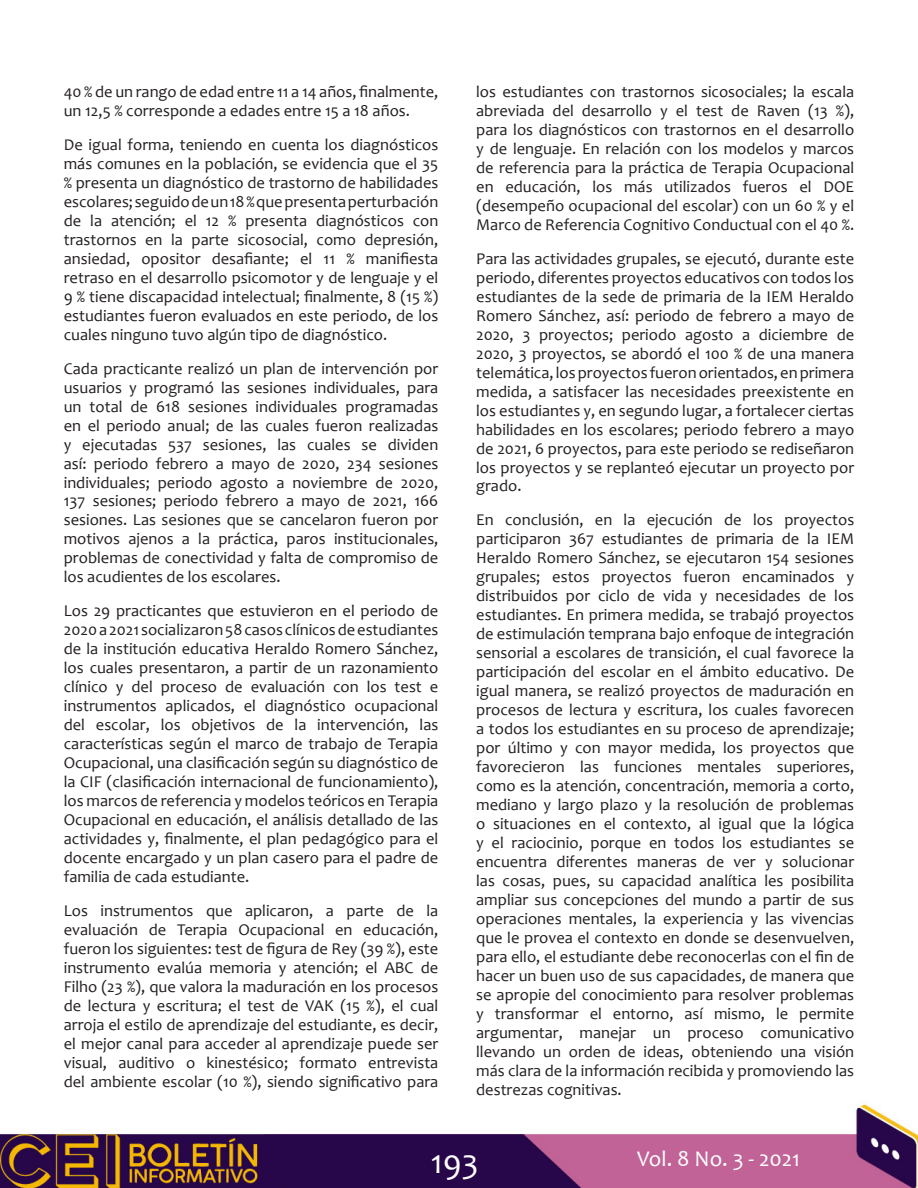
<style>
.page{position:relative;width:918px;height:1188px;background:#fff}
.page>*{position:absolute;margin:0;border:0;box-sizing:border-box;transform-origin:0 0}
.t1{font:34.5px "Candara";color:#fff}
.t2{font:22.5px "Candara";color:#fff}
.t3{font:16.5px/18.9px "Candara";color:#231f20;text-align:justify}
</style>
<div class="page">
<img style="left:0;top:1103px;width:918px;height:85px">
<p class="t3" style="left:64px;top:82px;width:376px">40 % de un rango de edad entre 11 a 14 años, finalmente, un 12,5 % corresponde a edades entre 15 a 18 años.</p>
<p class="t3" style="left:64px;top:135px;width:376px">De igual forma, teniendo en cuenta los diagnósticos más comunes en la población, se evidencia que el 35 % presenta un diagnóstico de trastorno de habilidades escolares; seguido de un 18 % que presenta perturbación de la atención; el 12 % presenta diagnósticos con trastornos en la parte sicosocial, como depresión, ansiedad, opositor desafiante; el 11 % manifiesta retraso en el desarrollo psicomotor y de lenguaje y el 9 % tiene discapacidad intelectual; finalmente, 8 (15 %) estudiantes fueron evaluados en este periodo, de los cuales ninguno tuvo algún tipo de diagnóstico.</p>
<p class="t3" style="left:64px;top:359px;width:376px">Cada practicante realizó un plan de intervención por usuarios y programó las sesiones individuales, para un total de 618 sesiones individuales programadas en el periodo anual; de las cuales fueron realizadas y ejecutadas 537 sesiones, las cuales se dividen así: periodo febrero a mayo de 2020, 234 sesiones individuales; periodo agosto a noviembre de 2020, 137 sesiones; periodo febrero a mayo de 2021, 166 sesiones. Las sesiones que se cancelaron fueron por motivos ajenos a la práctica, paros institucionales, problemas de conectividad y falta de compromiso de los acudientes de los escolares.</p>
<p class="t3" style="left:64px;top:601px;width:376px">Los 29 practicantes que estuvieron en el periodo de 2020 a 2021 socializaron 58 casos clínicos de estudiantes de la institución educativa Heraldo Romero Sánchez, los cuales presentaron, a partir de un razonamiento clínico y del proceso de evaluación con los test e instrumentos aplicados, el diagnóstico ocupacional del escolar, los objetivos de la intervención, las características según el marco de trabajo de Terapia Ocupacional, una clasificación según su diagnóstico de la CIF (clasificación internacional de funcionamiento), los marcos de referencia y modelos teóricos en Terapia Ocupacional en educación, el análisis detallado de las actividades y, finalmente, el plan pedagógico para el docente encargado y un plan casero para el padre de familia de cada estudiante.</p>
<p class="t3" style="left:64px;top:901px;width:376px">Los instrumentos que aplicaron, a parte de la evaluación de Terapia Ocupacional en educación, fueron los siguientes: test de figura de Rey (39 %), este instrumento evalúa memoria y atención; el ABC de Filho (23 %), que valora la maduración en los procesos de lectura y escritura; el test de VAK (15 %), el cual arroja el estilo de aprendizaje del estudiante, es decir, el mejor canal para acceder al aprendizaje puede ser visual, auditivo o kinestésico; formato entrevista del ambiente escolar (10 %), siendo significativo para</p>
<p class="t3" style="left:476px;top:82px;width:380px">los estudiantes con trastornos sicosociales; la escala abreviada del desarrollo y el test de Raven (13 %), para los diagnósticos con trastornos en el desarrollo y de lenguaje. En relación con los modelos y marcos de referencia para la práctica de Terapia Ocupacional en educación, los más utilizados fueros el DOE (desempeño ocupacional del escolar) con un 60 % y el Marco de Referencia Cognitivo Conductual con el 40 %.</p>
<p class="t3" style="left:476px;top:249px;width:380px">Para las actividades grupales, se ejecutó, durante este periodo, diferentes proyectos educativos con todos los estudiantes de la sede de primaria de la IEM Heraldo Romero Sánchez, así: periodo de febrero a mayo de 2020, 3 proyectos; periodo agosto a diciembre de 2020, 3 proyectos, se abordó el 100 % de una manera telemática, los proyectos fueron orientados, en primera medida, a satisfacer las necesidades preexistente en los estudiantes y, en segundo lugar, a fortalecer ciertas habilidades en los escolares; periodo febrero a mayo de 2021, 6 proyectos, para este periodo se rediseñaron los proyectos y se replanteó ejecutar un proyecto por grado.</p>
<p class="t3" style="left:476px;top:511px;width:380px">En conclusión, en la ejecución de los proyectos participaron 367 estudiantes de primaria de la IEM Heraldo Romero Sánchez, se ejecutaron 154 sesiones grupales; estos proyectos fueron encaminados y distribuidos por ciclo de vida y necesidades de los estudiantes. En primera medida, se trabajó proyectos de estimulación temprana bajo enfoque de integración sensorial a escolares de transición, el cual favorece la participación del escolar en el ámbito educativo. De igual manera, se realizó proyectos de maduración en procesos de lectura y escritura, los cuales favorecen a todos los estudiantes en su proceso de aprendizaje; por último y con mayor medida, los proyectos que favorecieron las funciones mentales superiores, como es la atención, concentración, memoria a corto, mediano y largo plazo y la resolución de problemas o situaciones en el contexto, al igual que la lógica y el raciocinio, porque en todos los estudiantes se encuentra diferentes maneras de ver y solucionar las cosas, pues, su capacidad analítica les posibilita ampliar sus concepciones del mundo a partir de sus operaciones mentales, la experiencia y las vivencias que le provea el contexto en donde se desenvuelven, para ello, el estudiante debe reconocerlas con el fin de hacer un buen uso de sus capacidades, de manera que se apropie del conocimiento para resolver problemas y transformar el entorno, así mismo, le permite argumentar, manejar un proceso comunicativo llevando un orden de ideas, obteniendo una visión más clara de la información recibida y promoviendo las destrezas cognitivas.</p>
<h1 class="t1" style="left:431px;top:1140px;width:49px">193</h1>
<h2 class="t2" style="left:637px;top:1145px;width:165px">Vol. 8 No. 3 - 2021</h2>
</div>
